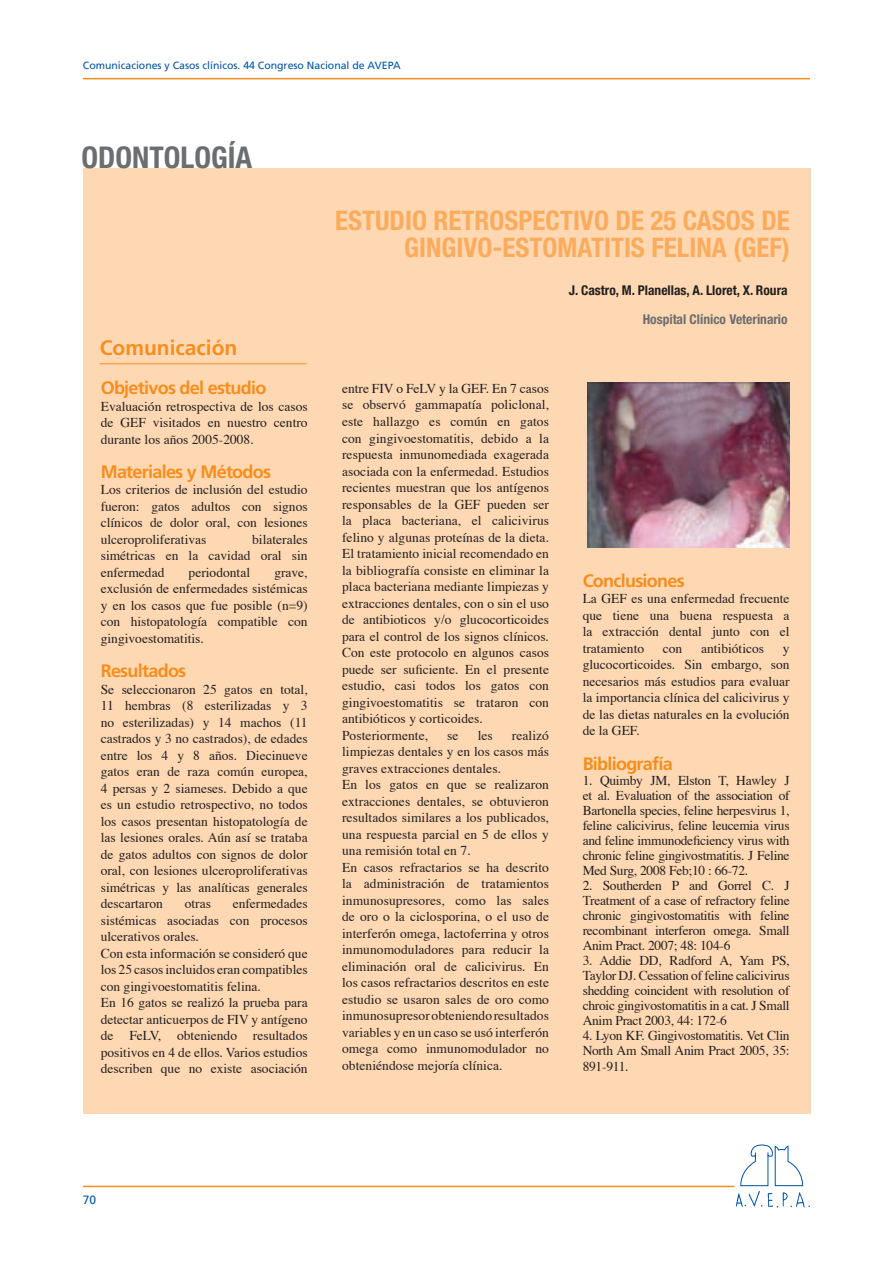
<style>
.page{position:relative;width:893px;height:1263px;background:#fff}
.page>*{position:absolute;margin:0;border:0;box-sizing:border-box;transform-origin:0 0}
.t1{font:700 condensed 30px "Helvetica Neue LT Std";color:#6c6d70}
.t2{font:700 condensed 27px/27px "Helvetica Neue LT Std";color:#faac5e;text-align:right}
.t3{font:700 21px "Frutiger";color:#f68e1e}
.t4{font:700 18px "Frutiger";letter-spacing:-.04em;color:#f68e1e}
.t5{font:13.5px/16.5px "Times";letter-spacing:.005em;color:#231f20;text-align:justify}
.t6{font:700 condensed 13.5px "Helvetica Neue LT Std";color:#231f20}
.t7{font:700 condensed 13.5px "Helvetica Neue LT Std";color:#6c6d70}
.t8{font:12px "Frutiger";color:#0155a5}
.t9{font:10.5px "Frutiger";color:#0155a5}
</style>
<div class="page">
<hr style="left:83px;top:1186px;width:651px;height:1px;background:#f68e1e">
<hr style="left:83px;top:78px;width:727px;height:1px;background:#f68e1e">
<svg style="left:736px;top:1144px;width:74px;height:63px"></svg>
<div style="left:83px;top:168px;width:727px;height:946px;background:#fdd8b2"></div>
<hr style="left:100px;top:363px;width:207px;height:1px;background:#f68e1e">
<img style="left:587px;top:382px;width:202px;height:166px">
<p class="t9" style="left:83px;top:59px;width:319px">Comunicaciones y Casos clínicos. 44 Congreso Nacional de AVEPA</p>
<h1 class="t1" style="left:82px;top:139px;width:172px">ODONTOLOGÍA</h1>
<h3 class="t3" style="left:100px;top:335px;width:139px">Comunicación</h3>
<h3 class="t4" style="left:101px;top:377px;width:167px">Objetivos del estudio</h3>
<p class="t5" style="left:101px;top:397px;width:208px">Evaluación retrospectiva de los casos de GEF visitados en nuestro centro durante los años 2005-2008.</p>
<h3 class="t4" style="left:101px;top:461px;width:172px">Materiales y Métodos</h3>
<p class="t5" style="left:101px;top:480px;width:208px">Los criterios de inclusión del estudio fueron: gatos adultos con signos clínicos de dolor oral, con lesiones ulceroproliferativas</p>
<p class="t5" style="left:101px;top:530px;width:208px;text-indent:151px">bilaterales simétricas en la cavidad oral sin enfermedad</p>
<p class="t5" style="left:189px;top:563px;width:63px">periodontal</p>
<p class="t5" style="left:101px;top:563px;width:208px;text-indent:174px">grave, exclusión de enfermedades sistémicas y en los casos que fue posible (n=9) con histopatología compatible con gingivoestomatitis.</p>
<h3 class="t4" style="left:101px;top:660px;width:87px">Resultados</h3>
<p class="t5" style="left:101px;top:679px;width:208px">Se seleccionaron 25 gatos en total, 11 hembras (8 esterilizadas y 3 no esterilizadas) y 14 machos (11 castrados y 3 no castrados), de edades entre los 4 y 8 años. Diecinueve gatos eran de raza común europea, 4 persas y 2 siameses. Debido a que es un estudio retrospectivo, no todos los casos presentan histopatología de las lesiones orales. Aún así se trataba de gatos adultos con signos de dolor oral, con lesiones ulceroproliferativas simétricas y las analíticas generales descartaron</p>
<p class="t5" style="left:101px;top:894px;width:208px;text-align:left;text-indent:132px">enfermedades sistémicas asociadas con procesos ulcerativos orales.<br>Con esta información se consideró que los 25 casos incluidos eran compatibles con gingivoestomatitis felina.<br>En 16 gatos se realizó la prueba para detectar anticuerpos de FIV y antígeno de FeLV, obteniendo resultados positivos en 4 de ellos. Varios estudios describen que no existe asociación</p>
<p class="t5" style="left:185px;top:894px;width:28px">otras</p>
<h2 class="t2" style="left:335px;top:206px;width:456px">ESTUDIO RETROSPECTIVO DE 25 CASOS DE<br>GINGIVO-ESTOMATITIS FELINA (GEF)</h2>
<p class="t6" style="left:569px;top:282px;width:220px">J. CASTRO, M. PLANELLAS, A. LLORET, X. ROURA</p>
<p class="t7" style="left:643px;top:311px;width:147px">HOSPITAL CLÍNICO VETERINARIO</p>
<p class="t5" style="left:342px;top:379px;width:208px;text-align:left">entre FIV o FeLV y la GEF. En 7 casos se observó gammapatía policlonal, este hallazgo es común en gatos con gingivoestomatitis, debido a la respuesta inmunomediada exagerada asociada con la enfermedad. Estudios recientes muestran que los antígenos responsables de la GEF pueden ser la placa bacteriana, el calicivirus felino y algunas proteínas de la dieta.<br>El tratamiento inicial recomendado en la bibliografía consiste en eliminar la placa bacteriana mediante limpiezas y extracciones dentales, con o sin el uso de antibioticos y/o glucocorticoides para el control de los signos clínicos.<br>Con este protocolo en algunos casos puede ser suficiente. En el presente estudio, casi todos los gatos con gingivoestomatitis se trataron con antibióticos y corticoides.<br>Posteriormente,</p>
<p class="t5" style="left:342px;top:726px;width:208px;text-align:left;text-indent:170px">realizó limpiezas dentales y en los casos más graves extracciones dentales.<br>En los gatos en que se realizaron extracciones dentales, se obtuvieron resultados similares a los publicados, una respuesta parcial en 5 de ellos y una remisión total en 7.<br>En casos refractarios se ha descrito la administración de tratamientos inmunosupresores, como las sales de oro o la ciclosporina, o el uso de interferón omega, lactoferrina y otros inmunomoduladores para reducir la eliminación oral de calicivirus. En los casos refractarios descritos en este estudio se usaron sales de oro como inmunosupresor obteniendo resultados variables y en un caso se usó interferón omega como inmunomodulador no obteniéndose mejoría clínica.</p>
<p class="t5" style="left:447px;top:726px;width:13px">se</p>
<p class="t5" style="left:478px;top:726px;width:17px">les</p>
<h3 class="t4" style="left:583px;top:570px;width:104px">Conclusiones</h3>
<p class="t5" style="left:583px;top:589px;width:208px">La GEF es una enfermedad frecuente que tiene una buena respuesta a la extracción dental junto con el tratamiento</p>
<p class="t5" style="left:663px;top:639px;width:21px">con</p>
<p class="t5" style="left:701px;top:639px;width:65px">antibióticos</p>
<p class="t5" style="left:583px;top:639px;width:208px;text-indent:200px">y glucocorticoides. Sin embargo, son necesarios más estudios para evaluar la importancia clínica del calicivirus y de las dietas naturales en la evolución de la GEF.</p>
<h3 class="t4" style="left:583px;top:753px;width:92px">Bibliografía</h3>
<p class="t5" style="left:583px;top:771px;width:208px;line-height:15px">1. Quimby JM, Elston T, Hawley J et al. Evaluation of the association of Bartonella species, feline herpesvirus 1, feline calicivirus, feline leucemia virus and feline immunodeficiency virus with chronic feline gingivostmatitis. J Feline Med Surg, 2008 Feb;10 : 66-72.</p>
<p class="t5" style="left:583px;top:876px;width:208px;line-height:15px">2. Southerden P and Gorrel C. J Treatment of a case of refractory feline chronic gingivostomatitis with feline recombinant interferon omega. Small Anim Pract. 2007; 48: 104-6</p>
<p class="t5" style="left:583px;top:951px;width:208px;line-height:15px">3. Addie DD, Radford A, Yam PS, Taylor DJ. Cessation of feline calicivirus shedding coincident with resolution of chroic gingivostomatitis in a cat. J Small Anim Pract 2003, 44: 172-6</p>
<p class="t5" style="left:583px;top:1026px;width:208px;line-height:15.6px">4. Lyon KF. Gingivostomatitis. Vet Clin North Am Small Anim Pract 2005, 35:<br>891-911.</p>
<p class="t8" style="left:83px;top:1193px;width:15px">70</p>
</div>
